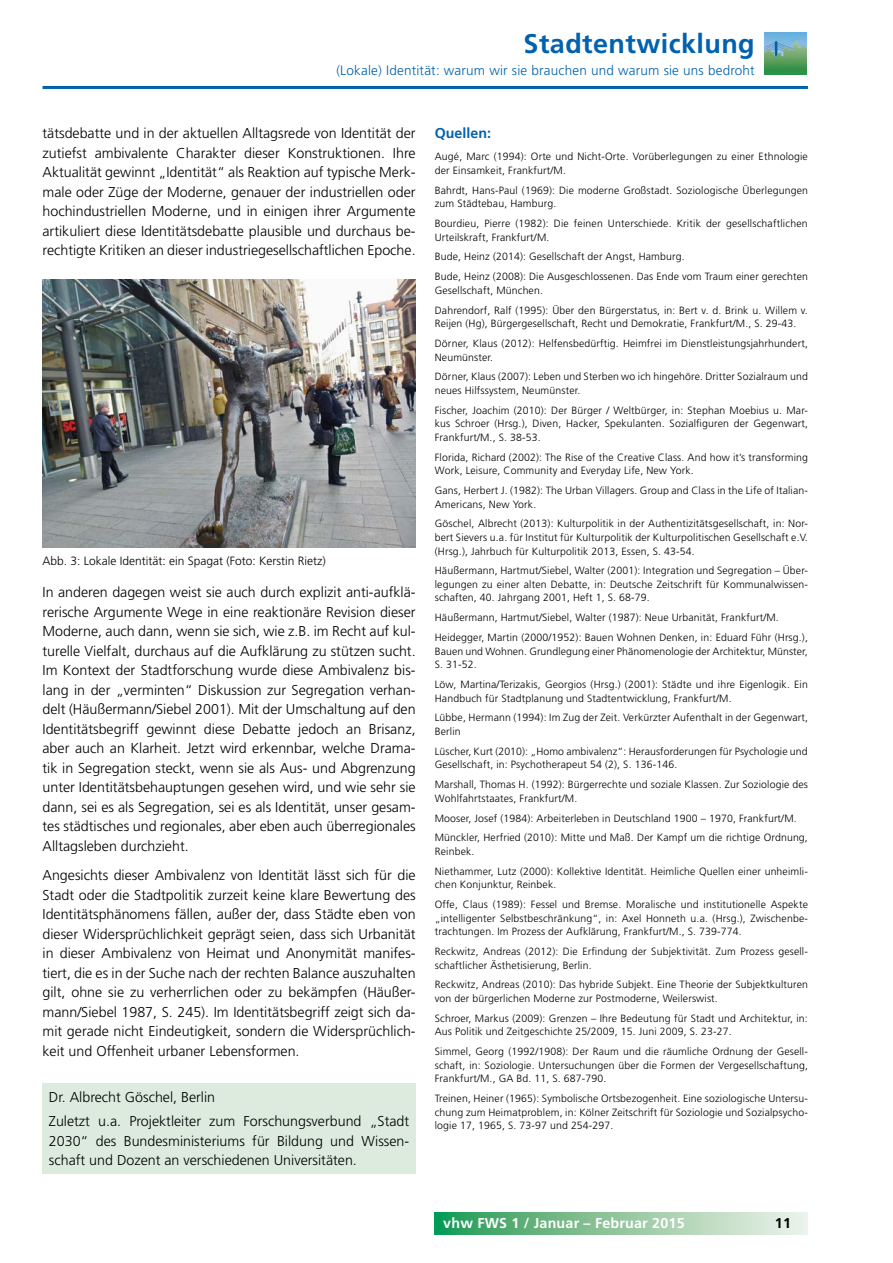
<style>
.page{position:relative;width:893px;height:1263px;background:#fff}
.page>*{position:absolute;margin:0;border:0;box-sizing:border-box;transform-origin:0 0}
.t1{font:700 27px "Frutiger LT";letter-spacing:.015em;color:#0062ae}
.t2{font:300 14.25px/19.5px "Frutiger LT";color:#000;text-align:justify}
.t3{font:700 14.25px "Frutiger LT";letter-spacing:.015em;color:#fff}
.t4{font:700 14.25px "Frutiger LT";color:#0062ae}
.t5{font:700 14.25px "Frutiger LT";color:#000}
.t6{font:300 13.5px "Frutiger LT";letter-spacing:.015em;color:#0062ae}
.t7{font:300 12px "Frutiger CE";color:#000}
.t8{font:300 10.5px/13.5px "Frutiger LT";letter-spacing:.015em;color:#000}
</style>
<div class="page">
<hr style="left:43px;top:86px;width:765px;height:3px;background:#0062ae">
<svg style="left:435px;top:1213px;width:373px;height:21px;background:#8ec69f"></svg>
<img style="left:764px;top:32px;width:42px;height:43px">
<div style="left:43px;top:1083px;width:373px;height:91px;background:#dcebdd"></div>
<img style="left:43px;top:280px;width:373px;height:267px">
<h1 class="t1" style="left:524px;top:28px;width:233px">Stadtentwicklung</h1>
<p class="t6" style="left:336px;top:62px;width:420px">(Lokale) Identität: warum wir sie brauchen und warum sie uns bedroht</p>
<p class="t2" style="left:43px;top:124px;width:375px">tätsdebatte und in der aktuellen Alltagsrede von Identität der zutiefst ambivalente Charakter dieser Konstruktionen. Ihre Aktualität gewinnt „Identität“ als Reaktion auf typische Merk&shy;male oder Züge der Moderne, genauer der industriellen oder hochindustriellen Moderne, und in einigen ihrer Argumente artikuliert diese Identitätsdebatte plausible und durchaus be&shy;rechtigte Kritiken an dieser industriegesellschaftlichen Epoche.</p>
<p class="t7" style="left:43px;top:554px;width:285px">Abb. 3: Lokale Identität: ein Spagat (Foto: Kerstin Rietz)</p>
<p class="t2" style="left:43px;top:583px;width:375px">In anderen dagegen weist sie auch durch explizit anti-aufklä&shy;rerische Argumente Wege in eine reaktionäre Revision dieser Moderne, auch dann, wenn sie sich, wie z.B. im Recht auf kul&shy;turelle Vielfalt, durchaus auf die Aufklärung zu stützen sucht.<br>Im Kontext der Stadtforschung wurde diese Ambivalenz bis&shy;lang in der „verminten“ Diskussion zur Segregation verhan&shy;delt (Häußermann/Siebel 2001). Mit der Umschaltung auf den Identitätsbegriff gewinnt diese Debatte jedoch an Brisanz, aber auch an Klarheit. Jetzt wird erkennbar, welche Drama&shy;tik in Segregation steckt, wenn sie als Aus- und Abgrenzung unter Identitätsbehauptungen gesehen wird, und wie sehr sie dann, sei es als Segregation, sei es als Identität, unser gesam&shy;tes städtisches und regionales, aber eben auch überregionales Alltagsleben durchzieht.</p>
<p class="t2" style="left:43px;top:866px;width:375px">Angesichts dieser Ambivalenz von Identität lässt sich für die Stadt oder die Stadtpolitik zurzeit keine klare Bewertung des Identitätsphänomens fällen, außer der, dass Städte eben von dieser Widersprüchlichkeit geprägt seien, dass sich Urbanität in dieser Ambivalenz von Heimat und Anonymität manifes&shy;tiert, die es in der Suche nach der rechten Balance auszuhalten gilt, ohne sie zu verherrlichen oder zu bekämpfen (Häußer&shy;mann/Siebel 1987, S. 245). Im Identitätsbegriff zeigt sich da&shy;mit gerade nicht Eindeutigkeit, sondern die Widersprüchlich&shy;keit und Offenheit urbaner Lebensformen.</p>
<h2 class="t2" style="left:49px;top:1086px;width:362px;line-height:23.7px">Dr. Albrecht Göschel, Berlin<br>Zuletzt u.a. Projektleiter zum Forschungsverbund „Stadt</h2>
<h2 class="t2" style="left:49px;top:1131px;width:362px">2030“ des Bundesministeriums für Bildung und Wissen&shy;schaft und Dozent an verschiedenen Universitäten.</h2>
<h2 class="t4" style="left:435px;top:125px;width:58px">Quellen:</h2>
<p class="t8" style="left:435px;top:150px;width:375px">Augé, Marc (1994): Orte und Nicht-Orte. Vorüberlegungen zu einer Ethnologie der Einsamkeit, Frankfurt/M.</p>
<p class="t8" style="left:435px;top:183px;width:375px">Bahrdt, Hans-Paul (1969): Die moderne Großstadt. Soziologische Überlegungen zum Städtebau, Hamburg.</p>
<p class="t8" style="left:435px;top:217px;width:374px">Bourdieu, Pierre (1982): Die feinen Unterschiede. Kritik der gesellschaftlichen<br>Urteilskraft, Frankfurt/M.</p>
<p class="t8" style="left:435px;top:247px;width:375px;line-height:20px">Bude, Heinz (2014): Gesellschaft der Angst, Hamburg.<br>Bude, Heinz (2008): Die Ausgeschlossenen. Das Ende vom Traum einer gerechten</p>
<p class="t8" style="left:435px;top:280px;width:375px;line-height:20px">Gesellschaft, München.<br>Dahrendorf, Ralf (1995): Über den Bürgerstatus, in: Bert v. d. Brink u. Willem v.</p>
<p class="t8" style="left:435px;top:314px;width:375px;line-height:20px">Reijen (Hg), Bürgergesellschaft, Recht und Demokratie, Frankfurt/M., S. 29-43.<br>Dörner, Klaus (2012): Helfensbedürftig. Heimfrei im Dienstleistungsjahrhundert,</p>
<p class="t8" style="left:435px;top:347px;width:375px;line-height:20px">Neumünster.<br>Dörner, Klaus (2007): Leben und Sterben wo ich hingehöre. Dritter Sozialraum und</p>
<p class="t8" style="left:435px;top:380px;width:375px;line-height:20px">neues Hilfssystem, Neumünster.<br>Fischer, Joachim (2010): Der Bürger / Weltbürger, in: Stephan Moebius u. Mar-</p>
<p class="t8" style="left:435px;top:417px;width:375px">kus Schroer (Hrsg.), Diven, Hacker, Spekulanten. Sozialfiguren der Gegenwart,<br>Frankfurt/M., S. 38-53.</p>
<p class="t8" style="left:435px;top:450px;width:375px">Florida, Richard (2002): The Rise of the Creative Class. And how it’s transforming<br>Work, Leisure, Community and Everyday Life, New York.</p>
<p class="t8" style="left:435px;top:484px;width:375px">Gans, Herbert J. (1982): The Urban Villagers. Group and Class in the Life of Italian-<br>Americans, New York.</p>
<p class="t8" style="left:435px;top:517px;width:375px;text-align:justify">Göschel, Albrecht (2013): Kulturpolitik in der Authentizitätsgesellschaft, in: Nor&shy;bert Sievers u.a. für Institut für Kulturpolitik der Kulturpolitischen Gesellschaft e.V. (Hrsg.), Jahrbuch für Kulturpolitik 2013, Essen, S. 43-54.</p>
<p class="t8" style="left:435px;top:564px;width:375px;text-align:justify">Häußermann, Hartmut/Siebel, Walter (2001): Integration und Segregation – Über&shy;legungen zu einer alten Debatte, in: Deutsche Zeitschrift für Kommunalwissen&shy;schaften, 40. Jahrgang 2001, Heft 1, S. 68-79.</p>
<p class="t8" style="left:435px;top:608px;width:375px;line-height:20px">Häußermann, Hartmut/Siebel, Walter (1987): Neue Urbanität, Frankfurt/M.<br>Heidegger, Martin (2000/1952): Bauen Wohnen Denken, in: Eduard Führ (Hrsg.),</p>
<p class="t8" style="left:435px;top:644px;width:374px">Bauen und Wohnen. Grundlegung einer Phänomenologie der Architektur, Münster,<br>S. 31-52.</p>
<p class="t8" style="left:435px;top:678px;width:375px">Löw, Martina/Terizakis, Georgios (Hrsg.) (2001): Städte und ihre Eigenlogik. Ein<br>Handbuch für Stadtplanung und Stadtentwicklung, Frankfurt/M.</p>
<p class="t8" style="left:435px;top:711px;width:375px">Lübbe, Hermann (1994): Im Zug der Zeit. Verkürzter Aufenthalt in der Gegenwart,<br>Berlin</p>
<p class="t8" style="left:435px;top:744px;width:374px">Lüscher, Kurt (2010): „Homo ambivalenz“: Herausforderungen für Psychologie und<br>Gesellschaft, in: Psychotherapeut 54 (2), S. 136-146.</p>
<p class="t8" style="left:435px;top:778px;width:375px">Marshall, Thomas H. (1992): Bürgerrechte und soziale Klassen. Zur Soziologie des<br>Wohlfahrtstaates, Frankfurt/M.</p>
<p class="t8" style="left:435px;top:808px;width:375px;line-height:20px">Mooser, Josef (1984): Arbeiterleben in Deutschland 1900 – 1970, Frankfurt/M.<br>Münckler, Herfried (2010): Mitte und Maß. Der Kampf um die richtige Ordnung,</p>
<p class="t8" style="left:435px;top:841px;width:375px;line-height:20px">Reinbek.<br>Niethammer, Lutz (2000): Kollektive Identität. Heimliche Quellen einer unheimli-</p>
<p class="t8" style="left:435px;top:875px;width:375px;line-height:20px">chen Konjunktur, Reinbek.<br>Offe, Claus (1989): Fessel und Bremse. Moralische und institutionelle Aspekte</p>
<p class="t8" style="left:435px;top:911px;width:375px">„intelligenter Selbstbeschränkung“, in: Axel Honneth u.a. (Hrsg.), Zwischenbe&shy;trachtungen. Im Prozess der Aufklärung, Frankfurt/M., S. 739-774.</p>
<p class="t8" style="left:435px;top:945px;width:375px">Reckwitz, Andreas (2012): Die Erfindung der Subjektivität. Zum Prozess gesell&shy;schaftlicher Ästhetisierung, Berlin.</p>
<p class="t8" style="left:435px;top:978px;width:375px">Reckwitz, Andreas (2010): Das hybride Subjekt. Eine Theorie der Subjektkulturen von der bürgerlichen Moderne zur Postmoderne, Weilerswist.</p>
<p class="t8" style="left:435px;top:1012px;width:375px">Schroer, Markus (2009): Grenzen – Ihre Bedeutung für Stadt und Architektur, in:<br>Aus Politik und Zeitgeschichte 25/2009, 15. Juni 2009, S. 23-27.</p>
<p class="t8" style="left:435px;top:1045px;width:375px;text-align:justify">Simmel, Georg (1992/1908): Der Raum und die räumliche Ordnung der Gesell&shy;schaft, in: Soziologie. Untersuchungen über die Formen der Vergesellschaftung, Frankfurt/M., GA Bd. 11, S. 687-790.</p>
<p class="t8" style="left:435px;top:1092px;width:375px;text-align:justify">Treinen, Heiner (1965): Symbolische Ortsbezogenheit. Eine soziologische Untersu&shy;chung zum Heimatproblem, in: Kölner Zeitschrift für Soziologie und Sozialpsycho&shy;logie 17, 1965, S. 73-97 und 254-297.</p>
<h2 class="t3" style="left:443px;top:1215px;width:243px">vhw FWS 1 / Januar – Februar 2015</h2>
<h2 class="t5" style="left:775px;top:1214px;width:18px">11</h2>
</div>
